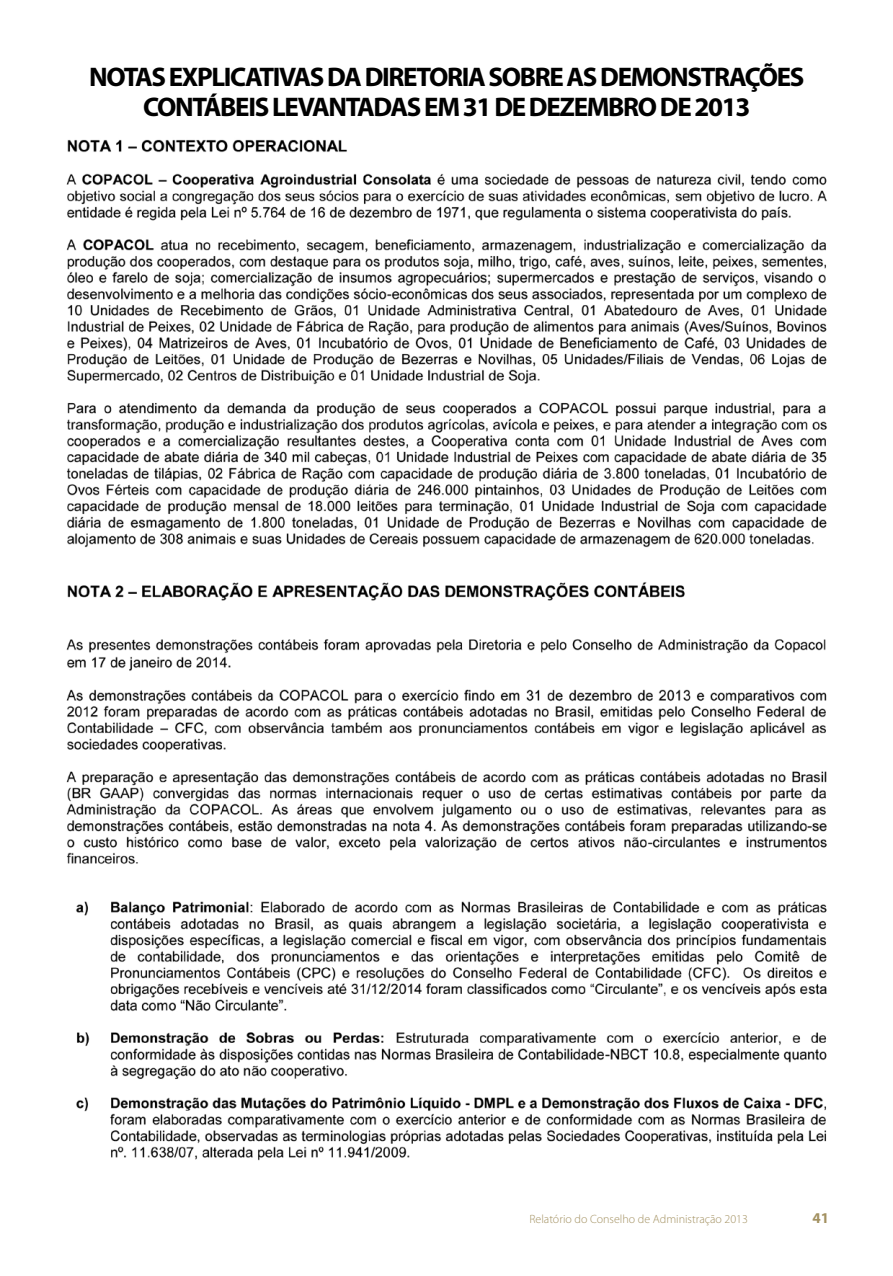
<style>
.page{position:relative;width:893px;height:1276px;background:#fff}
.page>*{position:absolute;margin:0;border:0;box-sizing:border-box;transform-origin:0 0}
.t1{font:700 27px/30px "Myriad Pro";letter-spacing:-.05em;color:#000;text-align:center}
.t2{font:700 15px "Myriad Pro";color:#a39161}
.t3{font:300 12px "Myriad Pro";color:#a39161}
</style>
<div class="page">
<img style="left:66px;top:139px;width:761px;height:1022px">
<p class="t1" style="left:89px;top:61px;width:717px">NOTAS EXPLICATIVAS DA DIRETORIA SOBRE AS DEMONSTRAÇÕES<br>CONTÁBEIS LEVANTADAS EM 31 DE DEZEMBRO DE 2013</p>
<p class="t3" style="left:529px;top:1212px;width:220px">Relatório do Conselho de Administração 2013</p>
<p class="t2" style="left:812px;top:1208px;width:18px">41</p>
</div>
